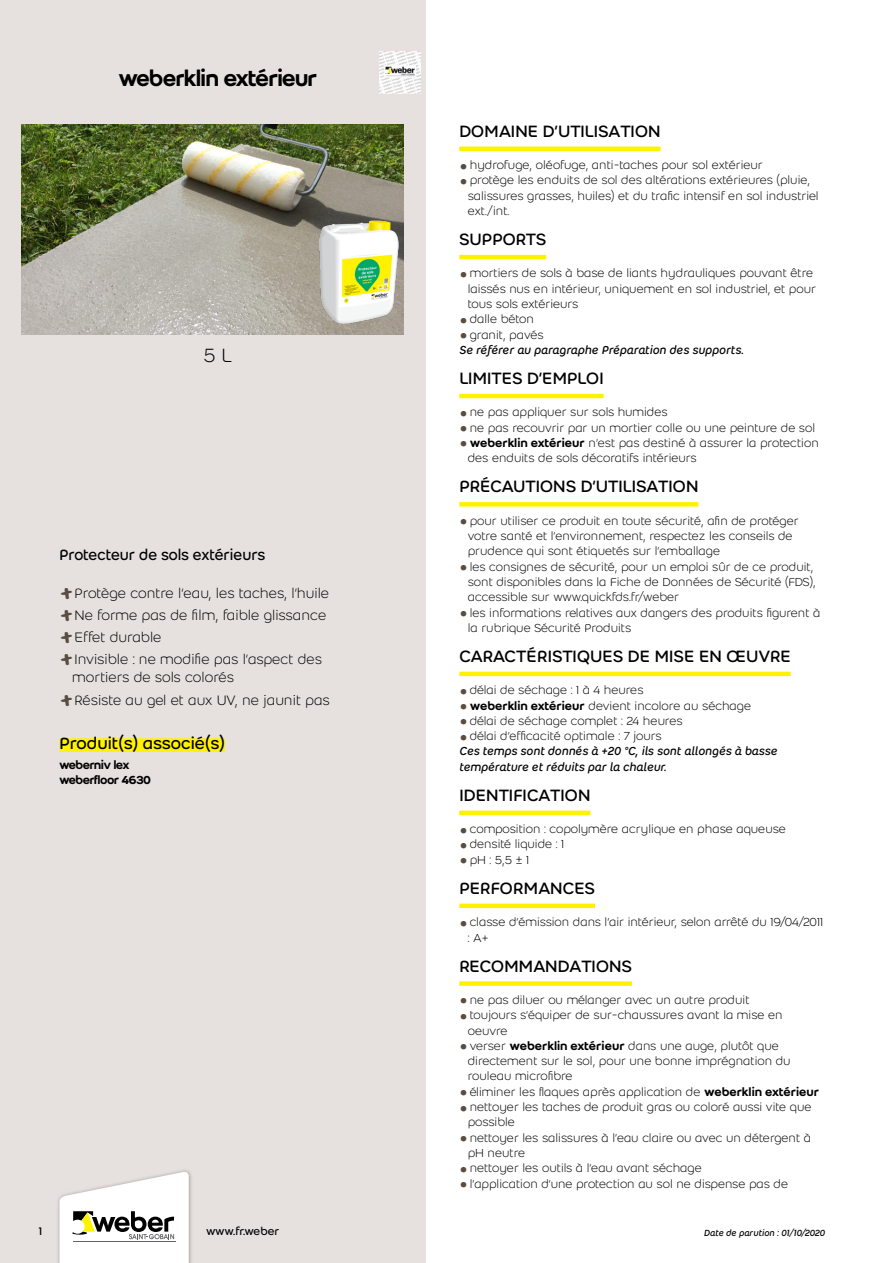
<style>
.page{position:relative;width:893px;height:1263px;background:#fff}
.page>*{position:absolute;margin:0;border:0;box-sizing:border-box;transform-origin:0 0}
.t1{font:24px "Weber Name";color:#000}
.t2{font:300 21px "Weber";color:#000}
.t3{font:18px "Weber";color:#000}
.t4{font:16.5px "Weber";color:#000;scale:.95 1}
.t5{font:300 15px/22.2px "Weber";color:#000}
.t6{font:300 12.75px/15.3px "Weber";color:#000}
.t7{font:italic 12.75px/15.3px "Weber";color:#000}
.t8{font:12.75px/15.3px "Weber Name";color:#000}
.t9{font:12px "Weber";letter-spacing:-.01em;color:#000}
.t10{font:italic 9.75px "Weber";color:#000}
.s1{font-family:"Weber Brush";font-weight:400;font-size:16.5px;color:#5a4c40}
.s2{font-size:34.5px;color:#5a4c40}
.s3{font-weight:300;font-style:normal;font-size:34.5px;color:#5a4c40}
.s4{font-weight:300;font-style:normal}
.s5{font-weight:500}
</style>
<div class="page">
<div style="left:0;top:0;width:425px;height:1263px;background:#e6e1de"></div>
<img style="left:58px;top:1170px;width:134px;height:93px">
<svg style="left:59px;top:1171px;width:130px;height:92px"></svg>
<hr style="left:459px;top:147px;width:202px;height:4px;background:#fff200">
<hr style="left:459px;top:255px;width:87px;height:4px;background:#fff200">
<hr style="left:459px;top:394px;width:145px;height:4px;background:#fff200">
<div style="left:459px;top:502px;width:239px;height:5px;background:#fff200"></div>
<hr style="left:459px;top:672px;width:332px;height:4px;background:#fff200">
<div style="left:459px;top:810px;width:131px;height:5px;background:#fff200"></div>
<div style="left:459px;top:903px;width:136px;height:5px;background:#fff200"></div>
<div style="left:459px;top:981px;width:173px;height:5px;background:#fff200"></div>
<div style="left:60px;top:738px;width:165px;height:14px;background:#fff200"></div>
<img style="left:379px;top:52px;width:41px;height:41px">
<img style="left:21px;top:124px;width:383px;height:211px">
<img style="left:313px;top:212px;width:91px;height:119px">
<h1 class="t1" style="left:119px;top:64px;width:200px">weberklin extérieur</h1>
<h2 class="t2" style="left:203px;top:344px;width:30px">5 l</h2>
<p class="t4" style="left:60px;top:545px;width:218px">PROTECTEUR DE SOLS EXTÉRIEURS</p>
<p class="t5" style="left:60px;top:582px;width:271px"><span class="s1">+</span>Protège contre l’eau, les taches, l’huile <span class="s1">+</span>Ne forme pas de film, faible glissance <span class="s1">+</span>Effet durable<br><span class="s1">+</span>Invisible : ne modifie pas l’aspect des</p>
<p class="t5" style="left:60px;top:667px;width:272px;text-indent:13px">mortiers de sols colorés<br><span class="s1">+</span>Résiste au gel et aux UV, ne jaunit pas</p>
<h3 class="t3" style="left:60px;top:733px;width:167px">PRODUIT(S) ASSOCIÉ(S)</h3>
<p class="t8" style="left:60px;top:757px;width:93px">weberniv lex weberfloor 4630</p>
<p class="t9" style="left:39px;top:1224px;width:5px">1</p>
<p class="t9" style="left:206px;top:1224px;width:75px">WWW.FR.WEBER</p>
<h3 class="t3" style="left:459px;top:121px;width:203px">DOMAINE D’UTILISATION</h3>
<p class="t6" style="left:459px;top:158px;width:305px"><span class="s2">•</span> hydrofuge, oléofuge, anti-taches pour sol extérieur</p>
<p class="t6" style="left:468px;top:173px;width:352px;text-indent:-8px"><span class="s2">•</span> protège les enduits de sol des altérations extérieures (pluie, salissures grasses, huiles) et du trafic intensif en sol industriel ext./int.</p>
<h3 class="t3" style="left:459px;top:229px;width:88px">SUPPORTS</h3>
<p class="t6" style="left:468px;top:266px;width:350px;text-indent:-8px"><span class="s2">•</span> mortiers de sols à base de liants hydrauliques pouvant être laissés nus en intérieur, uniquement en sol industriel, et pour tous sols extérieurs</p>
<p class="t6" style="left:459px;top:312px;width:76px"><span class="s2">•</span> dalle béton</p>
<p class="t7" style="left:459px;top:327px;width:286px"><span class="s3">•</span> <span class="s4">granit, pavés<br></span>Se référer au paragraphe Préparation des supports.</p>
<h3 class="t3" style="left:459px;top:368px;width:146px">LIMITES D’EMPLOI</h3>
<p class="t6" style="left:459px;top:405px;width:210px"><span class="s2">•</span> ne pas appliquer sur sols humides</p>
<p class="t6" style="left:459px;top:420px;width:357px"><span class="s2">•</span> ne pas recouvrir par un mortier colle ou une peinture de sol</p>
<p class="t6" style="left:468px;top:435px;width:353px;text-indent:-8px"><span class="s2">•</span> <span class="s5">weberklin extérieur</span> n’est pas destiné à assurer la protection des enduits de sols décoratifs intérieurs</p>
<h3 class="t3" style="left:459px;top:476px;width:241px">PRÉCAUTIONS D’UTILISATION</h3>
<p class="t6" style="left:468px;top:513px;width:333px;text-indent:-8px"><span class="s2">•</span> pour utiliser ce produit en toute sécurité, afin de protéger votre santé et l’environnement, respectez les conseils de prudence qui sont étiquetés sur l’emballage</p>
<p class="t6" style="left:468px;top:559px;width:349px;text-indent:-8px"><span class="s2">•</span> les consignes de sécurité, pour un emploi sûr de ce produit, sont disponibles dans la Fiche de Données de Sécurité (FDS), accessible sur www.quickfds.fr/weber</p>
<p class="t6" style="left:468px;top:605px;width:354px;text-indent:-8px"><span class="s2">•</span> les informations relatives aux dangers des produits figurent à la rubrique Sécurité Produits</p>
<h3 class="t3" style="left:459px;top:646px;width:333px">CARACTÉRISTIQUES DE MISE EN ŒUVRE</h3>
<p class="t6" style="left:459px;top:683px;width:186px"><span class="s2">•</span> délai de séchage : 1 à 4 heures</p>
<p class="t6" style="left:459px;top:698px;width:293px"><span class="s2">•</span> <span class="s5">weberklin extérieur</span> devient incolore au séchage</p>
<p class="t6" style="left:459px;top:713px;width:225px"><span class="s2">•</span> délai de séchage complet : 24 heures</p>
<p class="t7" style="left:459px;top:728px;width:320px"><span class="s3">•</span> <span class="s4">délai d’efficacité optimale : 7 jours<br></span>Ces temps sont donnés à +20 °C, ils sont allongés à basse température et réduits par la chaleur.</p>
<h3 class="t3" style="left:459px;top:785px;width:133px">IDENTIFICATION</h3>
<p class="t6" style="left:459px;top:821px;width:328px"><span class="s2">•</span> composition : copolymère acrylique en phase aqueuse</p>
<p class="t6" style="left:459px;top:837px;width:106px"><span class="s2">•</span> densité liquide : 1</p>
<p class="t6" style="left:459px;top:852px;width:71px"><span class="s2">•</span> pH : 5,5 ± 1</p>
<h3 class="t3" style="left:459px;top:878px;width:137px">PERFORMANCES</h3>
<p class="t6" style="left:468px;top:914px;width:357px;text-indent:-8px"><span class="s2">•</span> classe d’émission dans l’air intérieur, selon arrêté du 19/04/2011 : A+</p>
<h3 class="t3" style="left:459px;top:955px;width:174px">RECOMMANDATIONS</h3>
<p class="t6" style="left:459px;top:992px;width:292px"><span class="s2">•</span> ne pas diluer ou mélanger avec un autre produit</p>
<p class="t6" style="left:468px;top:1007px;width:316px;text-indent:-8px"><span class="s2">•</span> toujours s’équiper de sur-chaussures avant la mise en oeuvre</p>
<p class="t6" style="left:468px;top:1038px;width:324px;text-indent:-8px"><span class="s2">•</span> verser <span class="s5">weberklin extérieur</span> dans une auge, plutôt que directement sur le sol, pour une bonne imprégnation du rouleau microfibre</p>
<p class="t6" style="left:459px;top:1084px;width:362px"><span class="s2">•</span> éliminer les flaques après application de <span class="s5">weberklin extérieur</span></p>
<p class="t6" style="left:468px;top:1099px;width:345px;text-indent:-8px"><span class="s2">•</span> nettoyer les taches de produit gras ou coloré aussi vite que possible</p>
<p class="t6" style="left:468px;top:1130px;width:345px;text-indent:-8px"><span class="s2">•</span> nettoyer les salissures à l’eau claire ou avec un détergent à pH neutre</p>
<p class="t6" style="left:459px;top:1160px;width:244px"><span class="s2">•</span> nettoyer les outils à l’eau avant séchage</p>
<p class="t6" style="left:459px;top:1176px;width:330px"><span class="s2">•</span> l’application d’une protection au sol ne dispense pas de</p>
<p class="t10" style="left:704px;top:1227px;width:123px">Date de parution : 01/10/2020</p>
</div>
